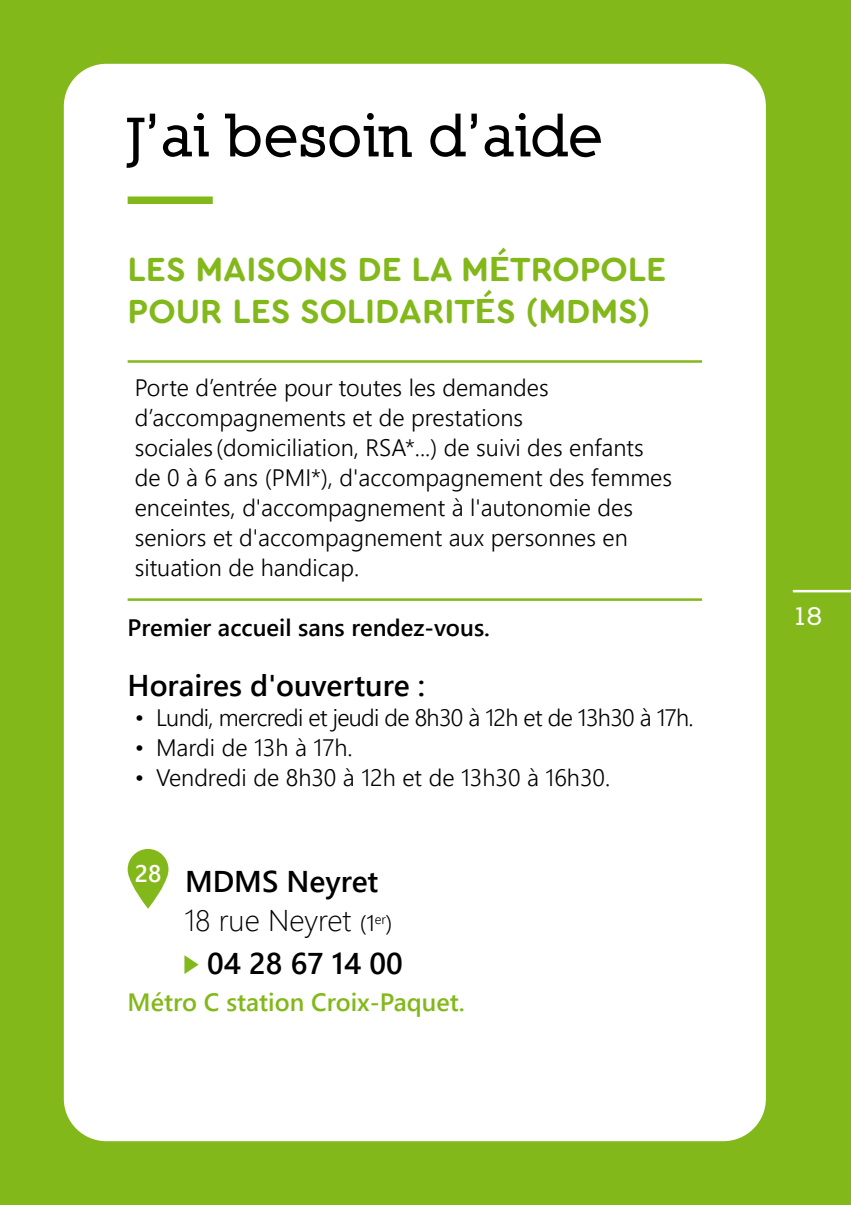
<style>
.page{position:relative;width:851px;height:1205px;background:#fff}
.page>*{position:absolute;margin:0;border:0;box-sizing:border-box;transform-origin:0 0}
.t1{font:60px "Nilland Small Caps Bold";color:#000}
.t2{font:700 35px/42px "Cera Round Pro DEMO";color:#83b81a}
.t3{font:30px "Webly Sleek UI Semibold";color:#000}
.t4{font:30px "Webly Sleek UI Light";color:#000}
.t5{font:27.5px "Nilland Small Caps Bold";color:#fff}
.t6{font:25px "Webly Sleek UI Semibold";color:#83b81a}
.t7{font:23.75px/30px "Webly Sleek UI Semilight";color:#000}
.t8{font:23.75px "Webly Sleek UI Semilight";letter-spacing:-.03em;color:#000}
.t9{font:23.75px "Webly Sleek UI Semibold";color:#000}
.s1{font-family:"PF Agora Sans Pro"}
.s2{font-family:"Cera PRO"}
.s3{font-family:"Webly Sleek UI Semilight";font-size:22.5px}
</style>
<div class="page">
<div style="left:0;top:0;width:850px;height:1205px;background:#83b81a"></div>
<hr style="left:792px;top:590px;width:58px;height:2px;background:#fff">
<div style="left:64px;top:64px;width:701px;height:1077px;background:#fff;border-radius:43px"></div>
<div style="left:128px;top:196px;width:85px;height:8px;background:#83b81a"></div>
<svg style="left:128px;top:849px;width:40px;height:60px"></svg>
<hr style="left:128px;top:360px;width:574px;height:3px;background:#83b81a">
<hr style="left:128px;top:598px;width:574px;height:3px;background:#83b81a">
<h1 class="t1" style="left:128px;top:99px;width:477px">J’ai besoin d’aide</h1>
<h2 class="t2" style="left:128px;top:251px;width:540px">LES MAISONS DE LA M<span class="s1">É</span>TROPOLE<br>POUR LES SOLIDARIT<span class="s1">É</span>S <span class="s2">(</span>MDMS<span class="s2">)</span></h2>
<p class="t7" style="left:135px;top:371px;width:539px">Porte d’entrée pour toutes les demandes d’accompagnements et de prestations<br>sociales (domiciliation, RSA*...) de suivi des enfants de 0 à 6 ans (PMI*), d'accompagnement des femmes enceintes, d'accompagnement à l'autonomie des seniors et d'accompagnement aux personnes en situation de handicap.</p>
<p class="t9" style="left:128px;top:609px;width:364px">Premier accueil sans rendez-vous.</p>
<p class="t3" style="left:128px;top:662px;width:299px">Horaires d'ouverture :</p>
<p class="t8" style="left:135px;top:699px;width:560px">• Lundi, mercredi et jeudi de 8h30 à 12h et de 13h30 à 17h.</p>
<p class="t7" style="left:135px;top:731px;width:219px">• Mardi de 13h à 17h.</p>
<p class="t7" style="left:135px;top:761px;width:477px">• Vendredi de 8h30 à 12h et de 13h30 à 16h30.</p>
<p class="t3" style="left:135px;top:858px;width:245px"><sup>28</sup> MDMS Neyret</p>
<p class="t4" style="left:184px;top:898px;width:210px">18 rue Neyret <span class="s3">(1</span><sup>er</sup><span class="s3">)</span></p>
<p class="t3" style="left:207px;top:941px;width:197px">04 28 67 14 00</p>
<p class="t6" style="left:128px;top:983px;width:338px">Métro C station Croix-Paquet.</p>
<p class="t5" style="left:792px;top:599px;width:31px">18</p>
</div>
